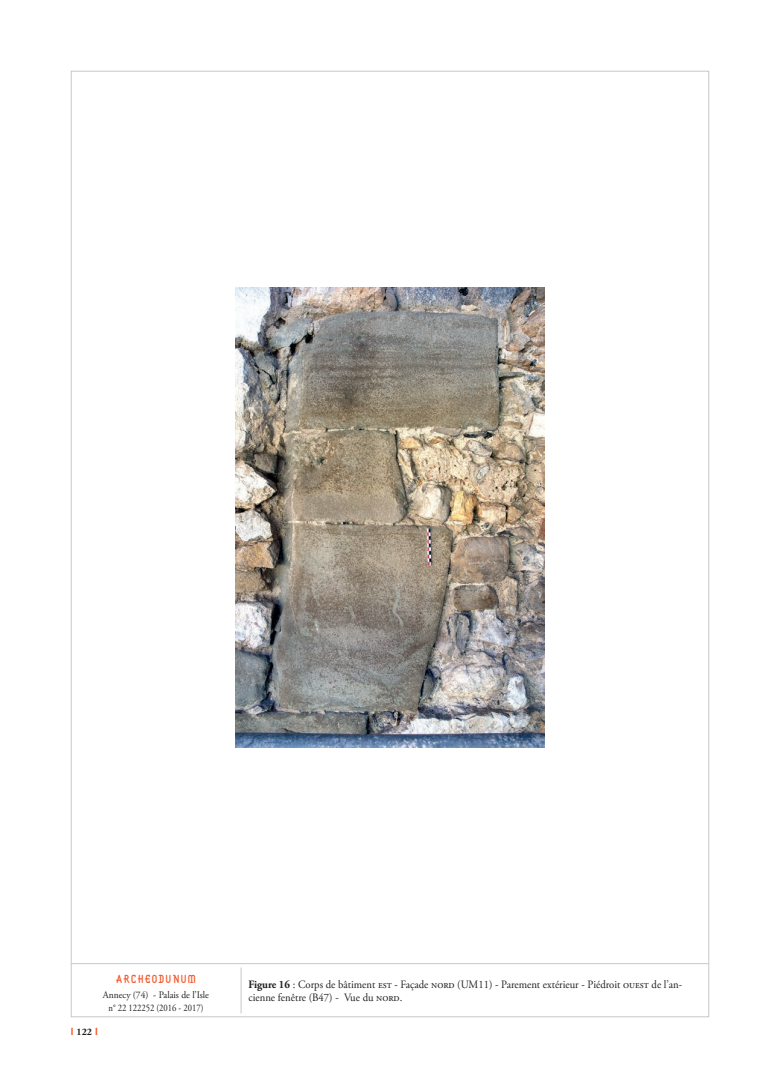
<style>
.page{position:relative;width:780px;height:1088px;background:#fff}
.page>*{position:absolute;margin:0;border:0;box-sizing:border-box;transform-origin:0 0}
.t1{font:17.5px "BD Viewmaster";color:#f15b2f;scale:.95 1}
.t2{font:11.25px/13.5px "Adobe Garamond Pro";color:#231f20;scale:.95 1}
.t3{font:10px/12.5px "Adobe Garamond Pro";color:#231f20;text-align:center;scale:.95 1}
.t4{font:700 10px "Adobe Garamond Pro";color:#231f20}
.s1{font-weight:700}
.s2{font-family:"Arial";color:#f15b2f}
</style>
<div class="page">
<hr style="left:71px;top:963px;width:638px;height:1px;background:#c7c8ca">
<hr style="left:241px;top:967px;width:1px;height:46px;background:#c7c8ca">
<img style="left:236px;top:287px;width:308px;height:461px">
<h1 class="t1" style="left:116px;top:972px;width:86px">ARCHEODUNUM</h1>
<p class="t3" style="left:103px;top:989px;width:113px">Annecy (74) - Palais de l’Isle n° 22 122252 (2016 - 2017)</p>
<p class="t2" style="left:248px;top:978px;width:458px"><span class="s1">Figure 16</span> : Corps de bâtiment est - Façade nord (UM11) - Parement extérieur - Piédroit ouest de l’an&shy;cienne fenêtre (B47) - Vue du nord.</p>
<p class="t4" style="left:71px;top:1026px;width:28px"><span class="s2">I</span> 122 <span class="s2">I</span></p>
</div>
